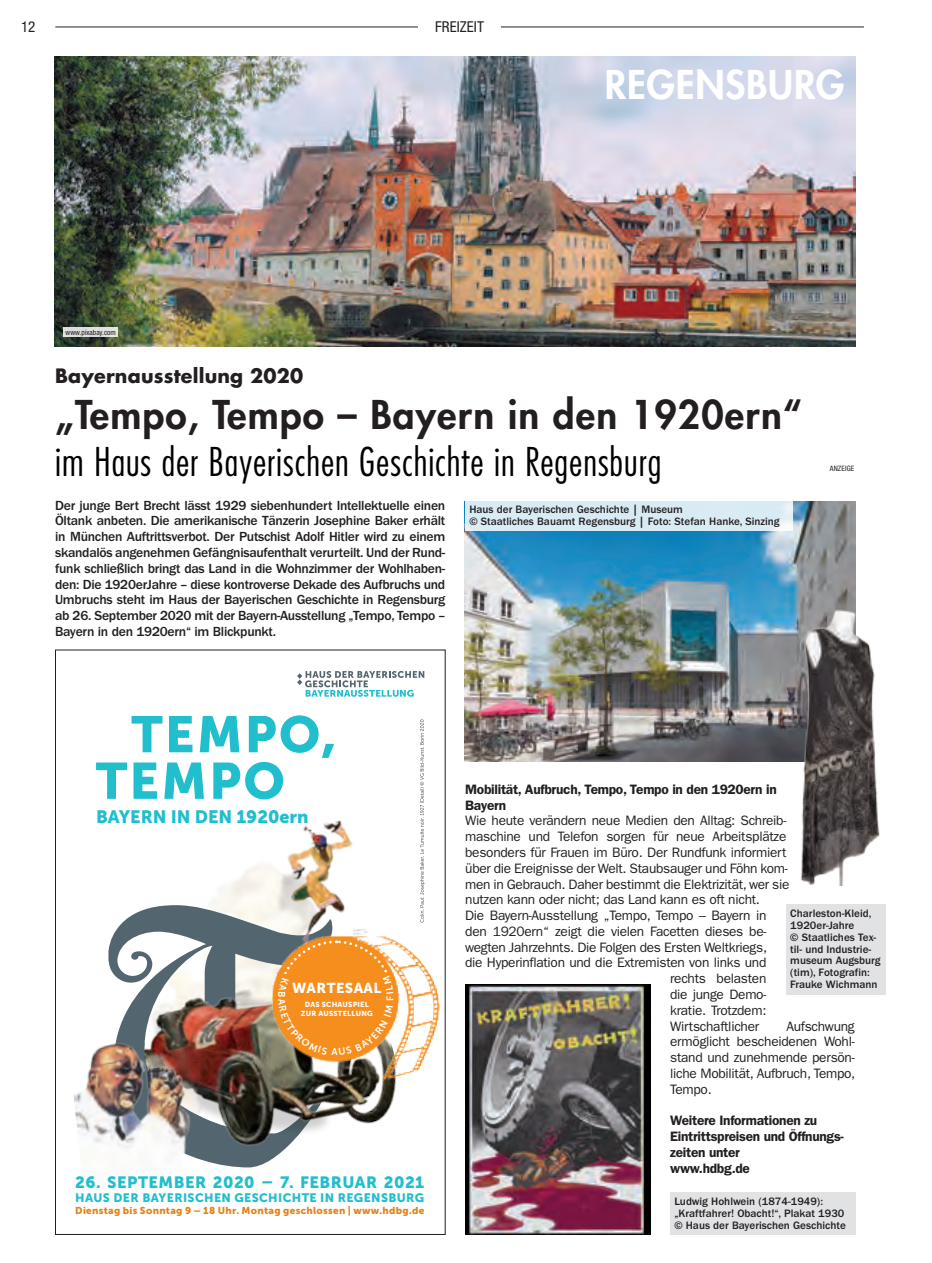
<style>
.page{position:relative;width:932px;height:1263px;background:#fff}
.page>*{position:absolute;margin:0;border:0;box-sizing:border-box;transform-origin:0 0}
.t1{font:300 condensed 38.55px "Futura";letter-spacing:.025em;color:#000}
.t2{font:800 38.55px "Futura";letter-spacing:.03em;color:#231f20}
.t3{font:800 38.55px "Futura";letter-spacing:.015em;color:#fff}
.t4{font:700 19.35px "Futura";letter-spacing:.01em;color:#231f20}
.t5{font:17.85px "Museo Sans 900";color:#21bece}
.t6{font:16.35px "Museo Sans 900";letter-spacing:.03em;color:#21bece}
.t7{font:condensed 15px "Helvetica Neue LT Std";letter-spacing:.005em;color:#231f20}
.t8{font:condensed 14.85px "Helvetica Neue LT Std";color:#231f20}
.t9{font:14.25px "Museo Sans 900";letter-spacing:.03em;color:#fff}
.t10{font:13.65px/15.8px "Franklin Gothic";letter-spacing:-.02em;color:#231f20;text-align:justify}
.t11{font:500 13.65px/15.8px "Franklin Gothic";letter-spacing:-.02em;color:#231f20;text-align:justify}
.t12{font:600 13.65px/15.8px "Franklin Gothic";letter-spacing:-.02em;color:#231f20}
.t13{font:12.15px "Museo Sans 900";letter-spacing:.03em;color:#21bece}
.t14{font:500 11.1px/11.9px "Franklin Gothic";color:#231f20}
.t15{font:9.9px "Museo Sans 900";letter-spacing:.03em;color:#e1831a}
.t16{font:7.35px/9.6px "Museo Sans 900";letter-spacing:.03em;color:#fff;text-align:center}
.t17{font:condensed 7.35px "Helvetica Neue LT Std";color:#231f20}
.t18{font:condensed 7.35px "Helvetica Neue LT Std";letter-spacing:.02em;color:#231f20}
</style>
<div class="page">
<hr style="left:55px;top:27px;width:808px;height:1px;background:#231f20">
<div style="left:418px;top:21px;width:83px;height:11px;background:#fff"></div>
<svg style="left:420px;top:720px;width:4px;height:200px"></svg>
<svg style="left:297px;top:671px;width:127px;height:26px"></svg>
<svg style="left:108px;top:905px;width:170px;height:125px;fill:#53656e"></svg>
<img style="left:204px;top:1131px;width:104px;height:37px">
<img style="left:73px;top:1030px;width:131px;height:131px">
<img style="left:278px;top:820px;width:75px;height:100px">
<svg style="left:96px;top:715px;width:238px;height:84px"></svg>
<img style="left:260px;top:920px;width:180px;height:160px">
<div style="left:785px;top:904px;width:99px;height:91px;background:#e1e2e4"></div>
<div style="left:670px;top:1192px;width:185px;height:43px;background:#e1e2e4"></div>
<img style="left:465px;top:501px;width:390px;height:261px">
<img style="left:751px;top:607px;width:129px;height:278px">
<img style="left:465px;top:984px;width:185px;height:251px">
<div style="left:465px;top:500px;width:327px;height:31px;background:#d9ebf3"></div>
<img style="left:55px;top:56px;width:800px;height:290px">
<div style="left:64px;top:328px;width:54px;height:9px;background:#dee0de"></div>
<img style="left:128px;top:939px;width:268px;height:192px">
<p class="t8" style="left:26px;top:13px;width:15px">12</p>
<p class="t8" style="left:433px;top:13px;width:50px">freizeit</p>
<p class="t7" style="left:21px;top:18px;width:15px">12</p>
<p class="t7" style="left:435px;top:18px;width:50px">FREIZEIT</p>
<p class="t17" style="left:66px;top:328px;width:52px">www.pixabay.com</p>
<h1 class="t3" style="left:604px;top:61px;width:241px">REGENSBuRG</h1>
<h2 class="t4" style="left:55px;top:363px;width:249px">Bayernausstellung 2020</h2>
<h1 class="t2" style="left:55px;top:391px;width:748px">„Tempo, Tempo – Bayern in den 1920ern“</h1>
<h1 class="t1" style="left:55px;top:439px;width:607px">im Haus der Bayerischen Geschichte in Regensburg</h1>
<p class="t11" style="left:55px;top:497px;width:391px">Der junge Bert Brecht lässt 1929 siebenhundert Intellektuelle einen Öltank anbeten. Die amerikanische Tänzerin Josephine Baker erhält in München Auftrittsverbot. Der Putschist Adolf Hitler wird zu einem skandalös angenehmen Gefängnisaufenthalt verurteilt. Und der Rund&shy;funk schließlich bringt das Land in die Wohnzimmer der Wohlhaben&shy;den: Die 1920erJahre – diese kontroverse Dekade des Aufbruchs und Umbruchs steht im Haus der Bayerischen Geschichte in Regensburg ab 26. September 2020 mit der Bayern-Ausstellung „Tempo, Tempo – Bayern in den 1920ern“ im Blickpunkt.</p>
<p class="t14" style="left:469px;top:503px;width:312px">Haus der Bayerischen Geschichte | Museum<br>© Staatliches Bauamt Regensburg | Foto: Stefan Hanke, Sinzing</p>
<p class="t18" style="left:829px;top:464px;width:26px">ANZEIGE</p>
<h3 class="t5" style="left:96px;top:807px;width:214px">BAYERN IN DEN 1920ern</h3>
<p class="t9" style="left:292px;top:980px;width:91px">WARTESAAL</p>
<p class="t16" style="left:301px;top:999px;width:73px">DAS SCHAUSPIEL<br>ZUR AUSSTELLUNG</p>
<p class="t6" style="left:75px;top:1173px;width:350px">26. SEPTEMBER 2020 – 7. FEBRUAR 2021</p>
<p class="t13" style="left:75px;top:1191px;width:350px">HAUS DER BAYERISCHEN GESCHICHTE IN REGENSBURG</p>
<p class="t15" style="left:75px;top:1205px;width:350px">Dienstag bis Sonntag 9 – 18 Uhr. Montag geschlossen | www.hdbg.de</p>
<p class="t12" style="left:465px;top:781px;width:313px">Mobilität, Aufbruch, Tempo, Tempo in den 1920ern in<br>Bayern</p>
<p class="t10" style="left:465px;top:813px;width:322px">Wie heute verändern neue Medien den Alltag: Schreib-</p>
<p class="t10" style="left:465px;top:829px;width:322px">maschine und Telefon sorgen für neue Arbeitsplätze</p>
<p class="t10" style="left:465px;top:844px;width:322px">besonders für Frauen im Büro. Der Rundfunk informiert</p>
<p class="t10" style="left:465px;top:860px;width:324px">über die Ereignisse der Welt. Staubsauger und Föhn kom-</p>
<p class="t10" style="left:465px;top:876px;width:325px">men in Gebrauch. Daher bestimmt die Elektrizität, wer sie</p>
<p class="t10" style="left:465px;top:892px;width:296px">nutzen kann oder nicht; das Land kann es oft nicht.</p>
<p class="t10" style="left:465px;top:908px;width:303px">Die Bayern-Ausstellung „Tempo, Tempo – Bayern in</p>
<p class="t10" style="left:465px;top:923px;width:302px">den 1920ern“ zeigt die vielen Facetten dieses be-</p>
<p class="t10" style="left:465px;top:939px;width:303px">wegten Jahrzehnts. Die Folgen des Ersten Weltkriegs,</p>
<p class="t10" style="left:465px;top:955px;width:302px">die Hyperinflation und die Extremisten von links und</p>
<p class="t10" style="left:670px;top:971px;width:98px">rechts belasten</p>
<p class="t10" style="left:670px;top:986px;width:98px">die junge Demo-</p>
<p class="t10" style="left:670px;top:1002px;width:98px">kratie. Trotzdem:</p>
<p class="t10" style="left:670px;top:1018px;width:90px">Wirtschaftlicher</p>
<p class="t14" style="left:790px;top:907px;width:92px">Charleston-Kleid,<br>1920er-Jahre<br>© Staatliches Tex&shy;til- und Industrie&shy;museum Augsburg (tim), Fotografin:<br>Frauke Wichmann</p>
<p class="t10" style="left:670px;top:1018px;width:187px;text-indent:116px">Aufschwung ermöglicht bescheidenen Wohl&shy;stand und zunehmende persön&shy;liche Mobilität, Aufbruch, Tempo, Tempo.</p>
<p class="t12" style="left:670px;top:1113px;width:175px">Weitere Informationen zu<br>Eintrittspreisen und Öffnungs&shy;zeiten unter<br>www.hdbg.de</p>
<p class="t14" style="left:674px;top:1195px;width:173px">Ludwig Hohlwein (1874-1949): „Kraftfahrer! Obacht!“, Plakat 1930 © Haus der Bayerischen Geschichte</p>
</div>
